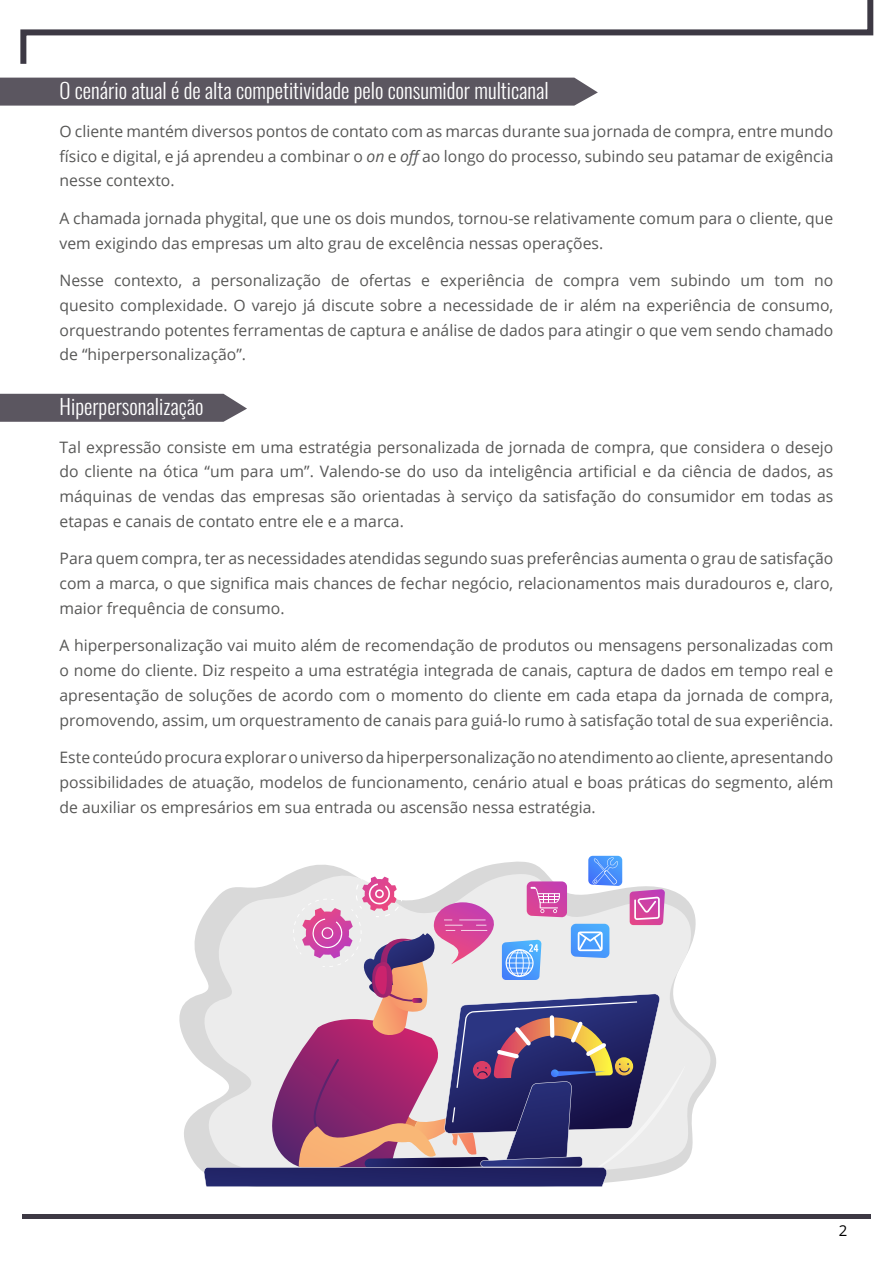
<style>
.page{position:relative;width:893px;height:1263px;background:#fff}
.page>*{position:absolute;margin:0;border:0;box-sizing:border-box;transform-origin:0 0}
.t1{font:300 21px "Oswald";color:#fff}
.t2{font:15.75px/24.8px "Open Sans";color:#575756;text-align:justify}
.t3{font:15px "Open Sans";color:#000}
.s1{font-style:italic}
</style>
<div class="page">
<svg style="left:20px;top:0;width:854px;height:64px"></svg>
<hr style="left:22px;top:1214px;width:849px;height:4px;background:#3d3944">
<svg style="left:0;top:394px;width:247px;height:28px"></svg>
<div style="left:0;top:78px;width:598px;height:28px;background:#5b5660"></div>
<svg style="left:186px;top:855px;width:530px;height:319px"></svg>
<div style="left:589px;top:1066px;width:96px;height:107px;background:linear-gradient(to bottom,#f0f0f0,#e5e5e5)"></div>
<svg style="left:204px;top:856px;width:461px;height:331px"></svg>
<h1 class="t1" style="left:60px;top:77px;width:491px">O cenário atual é de alta competitividade pelo consumidor multicanal</h1>
<p class="t2" style="left:60px;top:118px;width:775px">O cliente mantém diversos pontos de contato com as marcas durante sua jornada de compra, entre mundo físico e digital, e já aprendeu a combinar o <span class="s1">on</span> e <span class="s1">off</span> ao longo do processo, subindo seu patamar de exigência nesse contexto.</p>
<p class="t2" style="left:60px;top:205px;width:775px">A chamada jornada phygital, que une os dois mundos, tornou-se relativamente comum para o cliente, que vem exigindo das empresas um alto grau de excelência nessas operações.</p>
<p class="t2" style="left:60px;top:268px;width:775px">Nesse contexto, a personalização de ofertas e experiência de compra vem subindo um tom no quesito complexidade. O varejo já discute sobre a necessidade de ir além na experiência de consumo, orquestrando potentes ferramentas de captura e análise de dados para atingir o que vem sendo chamado de “hiperpersonalização”.</p>
<h1 class="t1" style="left:60px;top:392px;width:146px">Hiperpersonalização</h1>
<p class="t2" style="left:60px;top:434px;width:775px">Tal expressão consiste em uma estratégia personalizada de jornada de compra, que considera o desejo do cliente na ótica “um para um”. Valendo-se do uso da inteligência artificial e da ciência de dados, as máquinas de vendas das empresas são orientadas à serviço da satisfação do consumidor em todas as etapas e canais de contato entre ele e a marca.</p>
<p class="t2" style="left:60px;top:546px;width:775px">Para quem compra, ter as necessidades atendidas segundo suas preferências aumenta o grau de satisfação com a marca, o que significa mais chances de fechar negócio, relacionamentos mais duradouros e, claro, maior frequência de consumo.</p>
<p class="t2" style="left:60px;top:633px;width:775px">A hiperpersonalização vai muito além de recomendação de produtos ou mensagens personalizadas com o nome do cliente. Diz respeito a uma estratégia integrada de canais, captura de dados em tempo real e apresentação de soluções de acordo com o momento do cliente em cada etapa da jornada de compra, promovendo, assim, um orquestramento de canais para guiá-lo rumo à satisfação total de sua experiência.</p>
<p class="t2" style="left:60px;top:744px;width:775px">Este conteúdo procura explorar o universo da hiperpersonalização no atendimento ao cliente, apresentando possibilidades de atuação, modelos de funcionamento, cenário atual e boas práticas do segmento, além de auxiliar os empresários em sua entrada ou ascensão nessa estratégia.</p>
<p class="t3" style="left:839px;top:1220px;width:10px">2</p>
</div>
